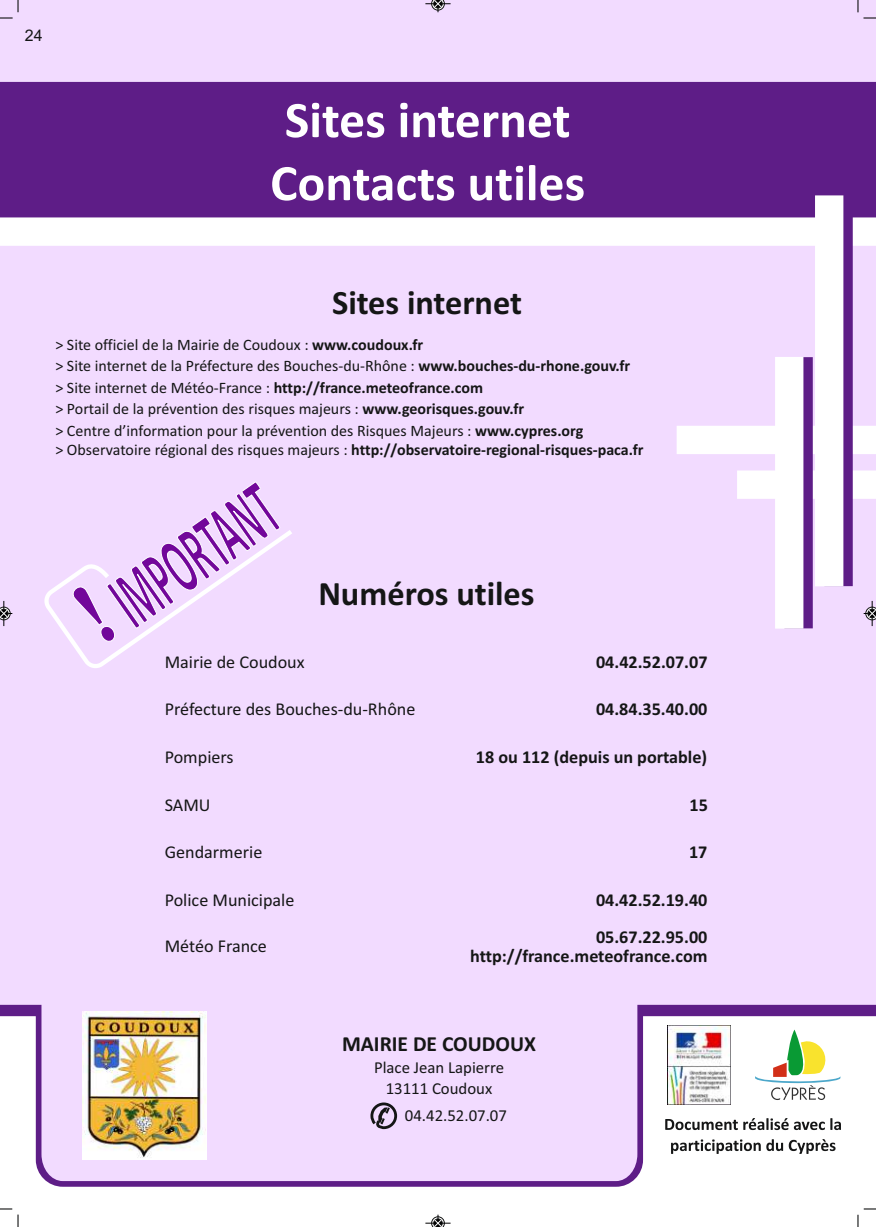
<style>
.page{position:relative;width:876px;height:1227px;background:#fff}
.page>*{position:absolute;margin:0;border:0;box-sizing:border-box;transform-origin:0 0}
.t1{font:700 51.6px/63px "Calibri";color:#fff}
.t2{font:700 34.4px "Calibri";color:#151616}
.t3{font:700 21.6px "Calibri";color:#151616}
.t4{font:700 18.2px/37.4px "Calibri";color:#151616}
.t5{font:18.2px "Calibri";color:#151616}
.t6{font:16.8px/20.4px "Calibri";color:#151616;text-align:center}
.t7{font:16px/21.4px "Calibri";color:#151616}
.t8{font:700 16px "Calibri";color:#151616}
.t9{font:16px "Arial";color:#151616}
.s1{font-weight:700}
.s2{font-weight:400}
</style>
<div class="page">
<div style="left:0;top:0;width:875px;height:1010px;background:#f2dbff"></div>
<div style="left:0;top:82px;width:875px;height:135px;background:#5e1d87"></div>
<div style="left:0;top:217px;width:875px;height:29px;background:#fff"></div>
<div style="left:676px;top:426px;width:199px;height:28px;background:#fff"></div>
<div style="left:736px;top:470px;width:139px;height:29px;background:#fff"></div>
<div style="left:824px;top:209px;width:28px;height:377px;background:#5e1d87"></div>
<div style="left:814px;top:195px;width:29px;height:391px;background:#fff"></div>
<div style="left:784px;top:357px;width:28px;height:271px;background:#5e1d87"></div>
<div style="left:774px;top:357px;width:29px;height:271px;background:#fff"></div>
<svg style="left:0;top:1004px;width:875px;height:183px"></svg>
<div style="left:41px;top:1004px;width:596px;height:177px;background:#f2dbff"></div>
<svg style="left:665px;top:1118px;width:175px;height:36px"></svg>
<svg style="left:754px;top:1029px;width:86px;height:71px"></svg>
<img style="left:667px;top:1025px;width:62px;height:79px">
<img style="left:83px;top:1012px;width:124px;height:147px">
<svg style="left:369px;top:1101px;width:29px;height:29px"></svg>
<svg style="left:44px;top:482px;width:248px;height:186px"></svg>
<svg style="left:857px;top:0;width:18px;height:19px"></svg>
<svg style="left:0;top:0;width:19px;height:19px"></svg>
<svg style="left:857px;top:1208px;width:18px;height:19px"></svg>
<svg style="left:0;top:1208px;width:19px;height:19px"></svg>
<svg style="left:425px;top:1214px;width:25px;height:13px"></svg>
<svg style="left:0;top:601px;width:12px;height:25px"></svg>
<svg style="left:863px;top:601px;width:12px;height:25px"></svg>
<svg style="left:425px;top:0;width:25px;height:12px"></svg>
<p class="t9" style="left:25px;top:29px;width:19px">24</p>
<h1 class="t1" style="left:270px;top:93px;width:316px">Sites internet<br>Contacts utiles</h1>
<h2 class="t2" style="left:332px;top:288px;width:191px">Sites internet</h2>
<p class="t7" style="left:55px;top:335px;width:576px">&gt; Site officiel de la Mairie de Coudoux : <span class="s1">www.coudoux.fr<br></span>&gt; Site internet de la Préfecture des Bouches-du-Rhône : <span class="s1">www.bouches-du-rhone.gouv.fr </span>&gt; Site internet de Météo-France : <span class="s1">http://france.meteofrance.com<br></span>&gt; Portail de la prévention des risques majeurs : <span class="s1">www.georisques.gouv.fr<br></span>&gt; Centre d’information pour la prévention des Risques Majeurs : <span class="s1">www.cypres.org</span></p>
<p class="t8" style="left:55px;top:443px;width:589px"><span class="s2">&gt; Observatoire régional des risques majeurs :</span> http://observatoire-regional-risques-paca.fr</p>
<h2 class="t2" style="left:318px;top:579px;width:218px">Numéros utiles</h2>
<p class="t5" style="left:165px;top:654px;width:141px">Mairie de Coudoux</p>
<p class="t5" style="left:165px;top:702px;width:252px">Préfecture des Bouches-du-Rhône</p>
<p class="t5" style="left:165px;top:749px;width:70px">Pompiers</p>
<p class="t5" style="left:165px;top:797px;width:47px">SAMU</p>
<p class="t5" style="left:165px;top:844px;width:99px">Gendarmerie</p>
<p class="t5" style="left:165px;top:892px;width:131px">Police Municipale</p>
<p class="t5" style="left:165px;top:938px;width:104px">Météo France</p>
<p class="t4" style="left:595px;top:644px;width:113px">04.42.52.07.07</p>
<p class="t4" style="left:595px;top:692px;width:113px">04.84.35.40.00</p>
<p class="t4" style="left:475px;top:739px;width:233px">18 ou 112 (depuis un portable)</p>
<p class="t4" style="left:689px;top:787px;width:20px">15</p>
<p class="t4" style="left:688px;top:835px;width:20px">17</p>
<p class="t4" style="left:595px;top:882px;width:113px">04.42.52.19.40<br>05.67.22.95.00</p>
<p class="t4" style="left:470px;top:938px;width:239px">http://france.meteofrance.com</p>
<h3 class="t3" style="left:342px;top:1035px;width:195px">MAIRIE DE COUDOUX</h3>
<p class="t6" style="left:374px;top:1058px;width:131px">Place Jean Lapierre<br>13111 Coudoux</p>
<p class="t6" style="left:405px;top:1106px;width:103px">04.42.52.07.07</p>
</div>
